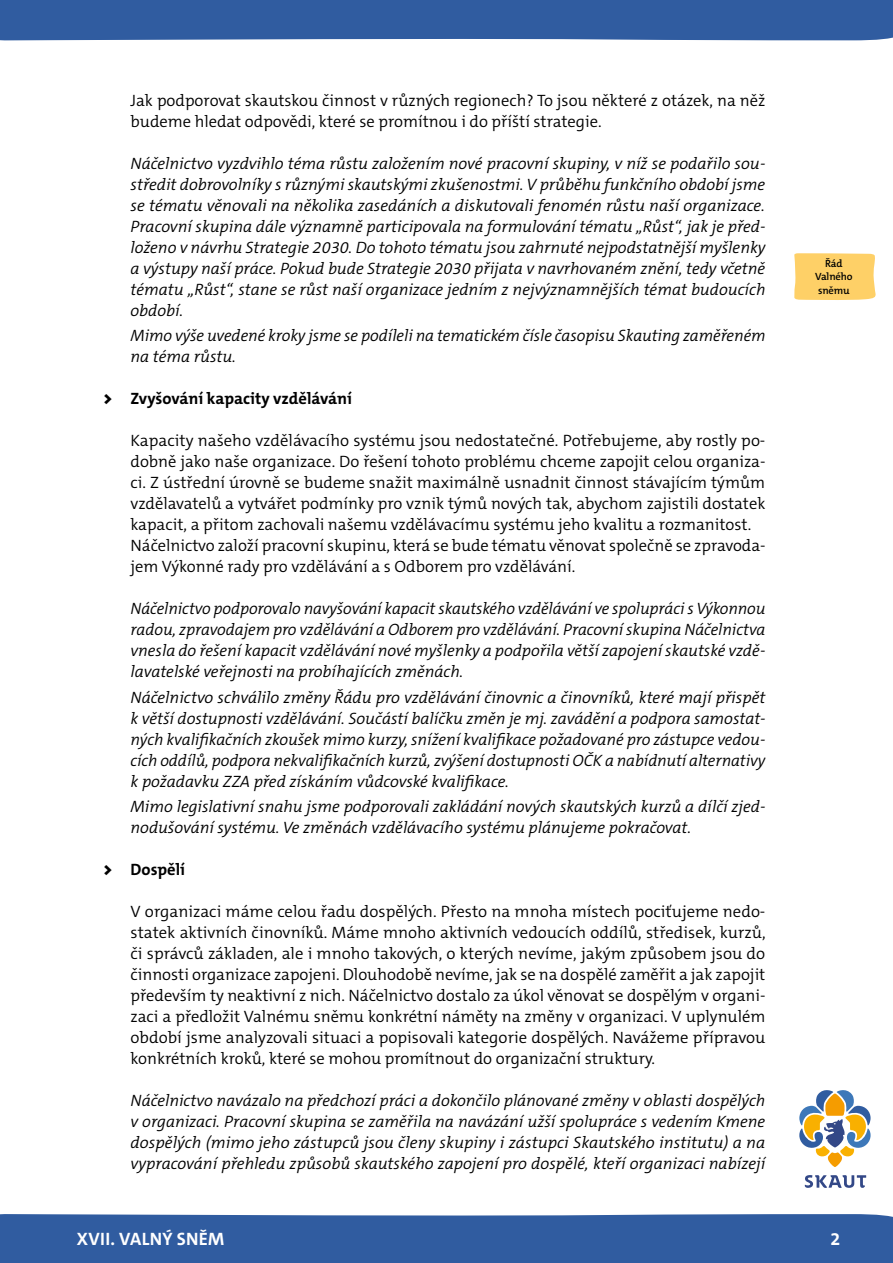
<style>
.page{position:relative;width:893px;height:1263px;background:#fff}
.page>*{position:absolute;margin:0;border:0;box-sizing:border-box;transform-origin:0 0}
.t1{font:700 18px "The Mix C5";letter-spacing:.015em;color:#fff}
.text{font:italic 300 16.5px/21px "The Mix C5";color:#000;text-align:justify}
.text-2{font:300 16.5px/21px "The Mix C5";color:#000}
.t2{font:700 16.5px "The Mix C5";color:#000}
.t3{font:600 10.5px/13.5px "The Mix C5";letter-spacing:-.01em;color:#000;text-align:center}
.s1{font-weight:900}
</style>
<div class="page">
<svg style="left:805px;top:1175px;width:61px;height:13px"></svg>
<svg style="left:799px;top:1090px;width:71px;height:77px"></svg>
<div style="left:0;top:0;width:893px;height:41px;background:#305ca0"></div>
<div style="left:0;top:1214px;width:893px;height:49px;background:#305ca0"></div>
<svg style="left:794px;top:253px;width:82px;height:47px;background:#fed26e"></svg>
<p class="text-2" style="left:131px;top:90px;width:636px">Jak podporovat skautskou činnost v různých regionech? To jsou některé z otázek, na něž budeme hledat odpovědi, které se promítnou i do příští strategie.</p>
<p class="text" style="left:131px;top:153px;width:636px">Náčelnictvo vyzdvihlo téma růstu založením nové pracovní skupiny, v níž se podařilo sou&shy;středit dobrovolníky s různými skautskými zkušenostmi. V průběhu funkčního období jsme se tématu věnovali na několika zasedáních a diskutovali fenomén růstu naší organizace.<br>Pracovní skupina dále významně participovala na formulování tématu „Růst“, jak je před&shy;loženo v návrhu Strategie 2030. Do tohoto tématu jsou zahrnuté nejpodstatnější myšlenky a výstupy naší práce. Pokud bude Strategie 2030 přijata v navrhovaném znění, tedy včetně tématu „Růst“, stane se růst naší organizace jedním z nejvýznamnějších témat budoucích období.</p>
<p class="text" style="left:131px;top:325px;width:637px">Mimo výše uvedené kroky jsme se podíleli na tematickém čísle časopisu Skauting zaměřeném na téma růstu.</p>
<p class="t2" style="left:104px;top:388px;width:250px"><span class="s1">&gt;</span> Zvyšování kapacity vzdělávání</p>
<p class="text-2" style="left:131px;top:430px;width:636px;text-align:justify">Kapacity našeho vzdělávacího systému jsou nedostatečné. Potřebujeme, aby rostly po&shy;dobně jako naše organizace. Do řešení tohoto problému chceme zapojit celou organiza&shy;ci. Z ústřední úrovně se budeme snažit maximálně usnadnit činnost stávajícím týmům vzdělavatelů a vytvářet podmínky pro vznik týmů nových tak, abychom zajistili dostatek kapacit, a přitom zachovali našemu vzdělávacímu systému jeho kvalitu a rozmanitost.</p>
<p class="text-2" style="left:131px;top:535px;width:636px">Náčelnictvo založí pracovní skupinu, která se bude tématu věnovat společně se zpravoda&shy;jem Výkonné rady pro vzdělávání a s Odborem pro vzdělávání.</p>
<p class="text" style="left:131px;top:598px;width:636px">Náčelnictvo podporovalo navyšování kapacit skautského vzdělávání ve spolupráci s Výkonnou radou, zpravodajem pro vzdělávání a Odborem pro vzdělávání. Pracovní skupina Náčelnictva vnesla do řešení kapacit vzdělávání nové myšlenky a podpořila větší zapojení skautské vzdě&shy;lavatelské veřejnosti na probíhajících změnách.</p>
<p class="text" style="left:131px;top:687px;width:636px">Náčelnictvo schválilo změny Řádu pro vzdělávání činovnic a činovníků, které mají přispět k větší dostupnosti vzdělávání. Součástí balíčku změn je mj. zavádění a podpora samostat&shy;ných kvalifikačních zkoušek mimo kurzy, snížení kvalifikace požadované pro zástupce vedou&shy;cích oddílů, podpora nekvalifikačních kurzů, zvýšení dostupnosti OČK a nabídnutí alternativy k požadavku ZZA před získáním vůdcovské kvalifikace.</p>
<p class="text" style="left:131px;top:796px;width:636px">Mimo legislativní snahu jsme podporovali zakládání nových skautských kurzů a dílčí zjed&shy;nodušování systému. Ve změnách vzdělávacího systému plánujeme pokračovat.</p>
<p class="t2" style="left:104px;top:859px;width:83px"><span class="s1">&gt;</span> Dospělí</p>
<p class="text-2" style="left:131px;top:901px;width:637px;text-align:justify">V organizaci máme celou řadu dospělých. Přesto na mnoha místech pociťujeme nedo&shy;statek aktivních činovníků. Máme mnoho aktivních vedoucích oddílů, středisek, kurzů, či správců základen, ale i mnoho takových, o kterých nevíme, jakým způsobem jsou do činnosti organizace zapojeni. Dlouhodobě nevíme, jak se na dospělé zaměřit a jak zapojit především ty neaktivní z nich. Náčelnictvo dostalo za úkol věnovat se dospělým v organi&shy;zaci a předložit Valnému sněmu konkrétní náměty na změny v organizaci. V uplynulém období jsme analyzovali situaci a popisovali kategorie dospělých. Navážeme přípravou konkrétních kroků, které se mohou promítnout do organizační struktury.</p>
<p class="text" style="left:131px;top:1090px;width:636px">Náčelnictvo navázalo na předchozí práci a dokončilo plánované změny v oblasti dospělých v organizaci. Pracovní skupina se zaměřila na navázání užší spolupráce s vedením Kmene dospělých (mimo jeho zástupců jsou členy skupiny i zástupci Skautského institutu) a na vypracování přehledu způsobů skautského zapojení pro dospělé, kteří organizaci nabízejí</p>
<p class="t3" style="left:815px;top:257px;width:39px">Řád<br>Valného sněmu</p>
<p class="t1" style="left:77px;top:1227px;width:149px">XVII. VALNÝ SNĚM</p>
<p class="t1" style="left:830px;top:1227px;width:11px">2</p>
</div>
